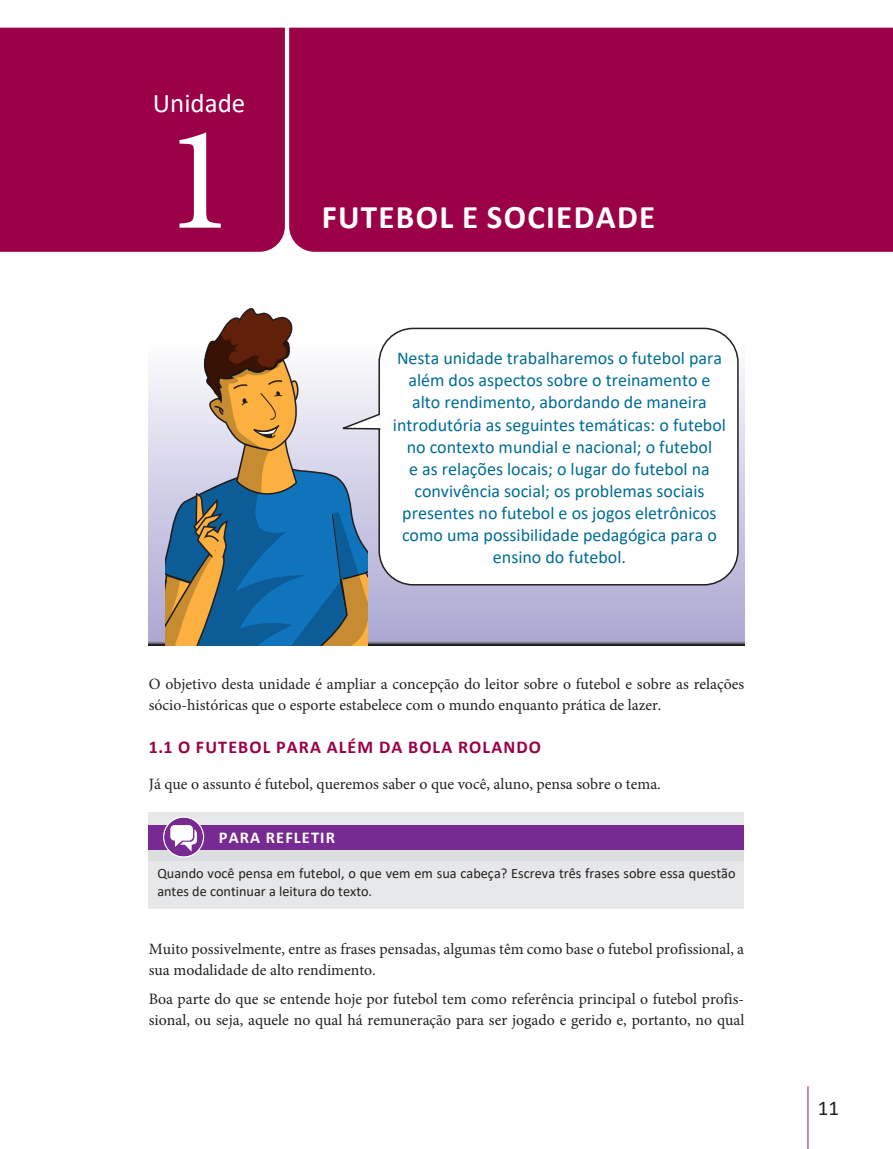
<style>
.page{position:relative;width:893px;height:1149px;background:#fff}
.page>*{position:absolute;margin:0;border:0;box-sizing:border-box;transform-origin:0 0}
.NUMERO_ABERTURA_CAPI{font:150px "Minion Pro";color:#fff}
.TITULO_1{font:700 33px "Calibri";letter-spacing:.04em;color:#fff}
.UNIDADE_ABERTURA_CAP{font:27px "Calibri";color:#fff}
.t1{font:21px "Calibri";color:#231f20}
.balão{font:18px/22px "Calibri";color:#006c95;text-align:center}
.SUBTITULO_1{font:700 18px "Calibri";letter-spacing:.065em;color:#9b0146}
.t2{font:700 16.5px "Calibri";letter-spacing:.065em;color:#fff}
.T_E_X_T_O___P_R_I_N{font:15.75px/21px "Minion Pro";color:#231f20}
.BOX_TEXTO_AVISO{font:14.25px/18px "Calibri";color:#231f20}
</style>
<div class="page">
<hr style="left:807px;top:1085px;width:2px;height:63px;background:#c0697d">
<div style="left:289px;top:28px;width:604px;height:224px;background:#9b0146"></div>
<div style="left:0;top:28px;width:285px;height:224px;background:#9b0146"></div>
<svg style="left:149px;top:342px;width:595px;height:303px"></svg>
<div style="left:379px;top:328px;width:359px;height:256px;background:#fff;border-radius:34px"></div>
<div style="left:378px;top:327px;width:361px;height:258px;border:2px solid #231f20;border-radius:34px"></div>
<svg style="left:166px;top:308px;width:216px;height:337px"></svg>
<div style="left:149px;top:812px;width:595px;height:96px;background:#e6e7e9"></div>
<div style="left:149px;top:827px;width:595px;height:33px;background:#dcdddf"></div>
<div style="left:149px;top:824px;width:595px;height:25px;background:#772a91"></div>
<div style="left:163px;top:816px;width:41px;height:41px;border:2px solid #fff;border-radius:50%"></div>
<svg style="left:164px;top:817px;width:39px;height:39px"></svg>
<p class="UNIDADE_ABERTURA_CAP" style="left:153px;top:84px;width:94px">Unidade</p>
<p class="NUMERO_ABERTURA_CAPI" style="left:163px;top:79px;width:73px">1</p>
<p class="TITULO_1" style="left:322px;top:193px;width:335px">FUTEBOL E SOCIEDADE</p>
<p class="balão" style="left:393px;top:346px;width:335px">Nesta unidade trabalharemos o futebol para além dos aspectos sobre o treinamento e alto rendimento, abordando de maneira introdutória as seguintes temáticas: o futebol no contexto mundial e nacional; o futebol<br>e as relações locais; o lugar do futebol na convivência social; os problemas sociais presentes no futebol e os jogos eletrônicos como uma possibilidade pedagógica para o ensino do futebol.</p>
<p class="T_E_X_T_O___P_R_I_N" style="left:149px;top:673px;width:597px">O objetivo desta unidade é ampliar a concepção do leitor sobre o futebol e sobre as relações sócio-históricas que o esporte estabelece com o mundo enquanto prática de lazer.</p>
<p class="SUBTITULO_1" style="left:149px;top:733px;width:394px">1.1 O FUTEBOL PARA ALÉM DA BOLA ROLANDO</p>
<p class="T_E_X_T_O___P_R_I_N" style="left:149px;top:773px;width:514px">Já que o assunto é futebol, queremos saber o que você, aluno, pensa sobre o tema.</p>
<p class="t2" style="left:219px;top:825px;width:118px">PARA REFLETIR</p>
<p class="BOX_TEXTO_AVISO" style="left:157px;top:864px;width:580px">Quando você pensa em futebol, o que vem em sua cabeça? Escreva três frases sobre essa questão antes de continuar a leitura do texto.</p>
<p class="T_E_X_T_O___P_R_I_N" style="left:149px;top:937px;width:597px">Muito possivelmente, entre as frases pensadas, algumas têm como base o futebol profissional, a sua modalidade de alto rendimento.</p>
<p class="T_E_X_T_O___P_R_I_N" style="left:149px;top:988px;width:597px">Boa parte do que se entende hoje por futebol tem como referência principal o futebol profis&shy;sional, ou seja, aquele no qual há remuneração para ser jogado e gerido e, portanto, no qual</p>
<h3 class="t1" style="left:818px;top:1093px;width:23px">11</h3>
</div>
